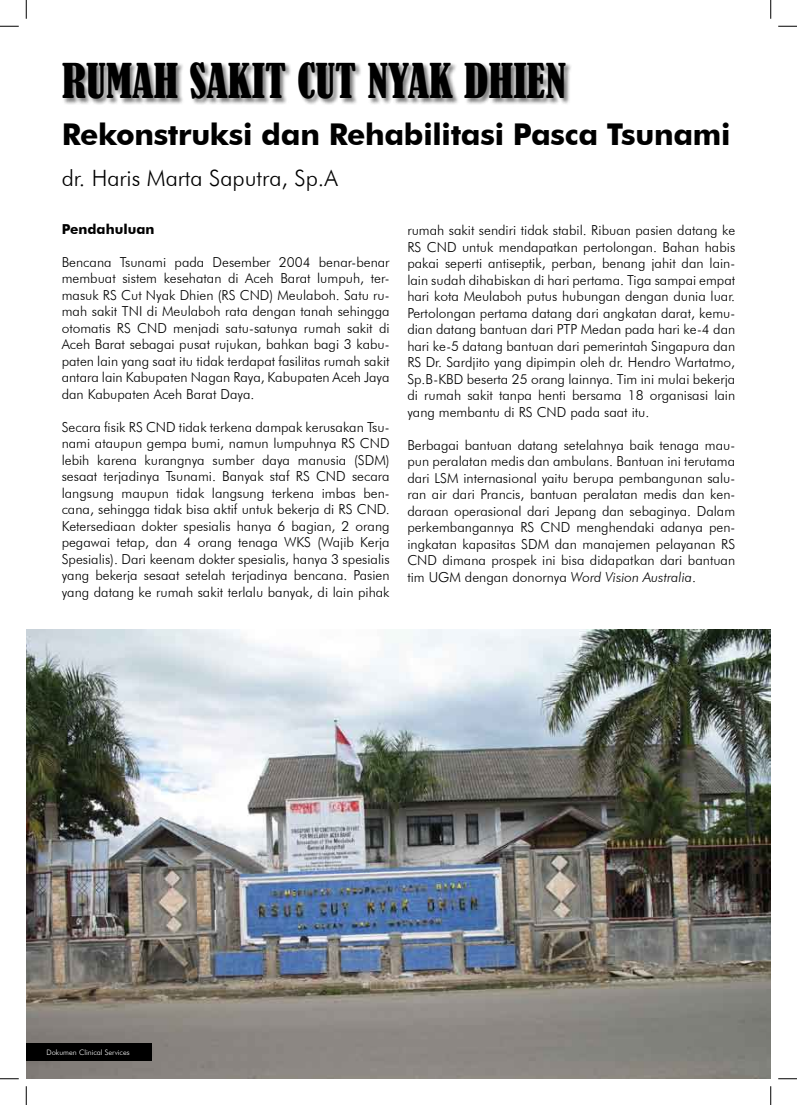
<style>
.page{position:relative;width:797px;height:1105px;background:#fff}
.page>*{position:absolute;margin:0;border:0;box-sizing:border-box;transform-origin:0 0}
.t1{font:condensed 45px "Bernard";color:#000}
.t2{font:700 30px "Futura BT";letter-spacing:-.01em;color:#000}
.t3{font:300 22.5px "Futura BT";color:#000}
.t4{font:300 13.75px/16.5px "Futura BT";color:#000;text-align:justify}
.t5{font:700 13.75px "Futura BT";color:#000}
.t6{font:300 7.5px "Futura BT";color:#fff}
.s1{font-style:italic}
</style>
<div class="page">
<div style="left:62px;top:61px;width:693px;height:74px;background:#000;opacity:.5"></div>
<img style="left:26px;top:629px;width:744px;height:450px">
<div style="left:26px;top:1043px;width:125px;height:18px;background:#000"></div>
<svg style="left:0;top:25px;width:19px;height:2px"></svg>
<svg style="left:778px;top:25px;width:19px;height:2px"></svg>
<svg style="left:0;top:1078px;width:19px;height:1px"></svg>
<svg style="left:778px;top:1078px;width:19px;height:1px"></svg>
<svg style="left:25px;top:0;width:2px;height:19px"></svg>
<svg style="left:25px;top:1086px;width:2px;height:19px"></svg>
<svg style="left:770px;top:0;width:1px;height:19px"></svg>
<svg style="left:770px;top:1086px;width:1px;height:19px"></svg>
<h1 class="t1" style="left:62px;top:55px;width:506px">RUMAH SAKIT CUT NYAK DHIEN</h1>
<h2 class="t2" style="left:62px;top:116px;width:670px">Rekonstruksi dan Rehabilitasi Pasca Tsunami</h2>
<h3 class="t3" style="left:62px;top:164px;width:277px">dr. Haris Marta Saputra, Sp.A</h3>
<p class="t5" style="left:62px;top:221px;width:94px">Pendahuluan</p>
<p class="t4" style="left:62px;top:254px;width:329px">Bencana Tsunami pada Desember 2004 benar-benar membuat sistem kesehatan di Aceh Barat lumpuh, ter&shy;masuk RS Cut Nyak Dhien (RS CND) Meulaboh. Satu ru&shy;mah sakit TNI di Meulaboh rata dengan tanah sehingga otomatis RS CND menjadi satu-satunya rumah sakit di Aceh Barat sebagai pusat rujukan, bahkan bagi 3 kabu&shy;paten lain yang saat itu tidak terdapat fasilitas rumah sakit antara lain Kabupaten Nagan Raya, Kabupaten Aceh Jaya dan Kabupaten Aceh Barat Daya.</p>
<p class="t4" style="left:62px;top:419px;width:329px">Secara fisik RS CND tidak terkena dampak kerusakan Tsu&shy;nami ataupun gempa bumi, namun lumpuhnya RS CND lebih karena kurangnya sumber daya manusia (SDM) sesaat terjadinya Tsunami. Banyak staf RS CND secara langsung maupun tidak langsung terkena imbas ben&shy;cana, sehingga tidak bisa aktif untuk bekerja di RS CND.<br>Ketersediaan dokter spesialis hanya 6 bagian, 2 orang pegawai tetap, dan 4 orang tenaga WKS (Wajib Kerja Spesialis). Dari keenam dokter spesialis, hanya 3 spesialis yang bekerja sesaat setelah terjadinya bencana. Pasien yang datang ke rumah sakit terlalu banyak, di lain pihak</p>
<p class="t4" style="left:407px;top:222px;width:329px">rumah sakit sendiri tidak stabil. Ribuan pasien datang ke RS CND untuk mendapatkan pertolongan. Bahan habis pakai seperti antiseptik, perban, benang jahit dan lain&shy;lain sudah dihabiskan di hari pertama. Tiga sampai empat hari kota Meulaboh putus hubungan dengan dunia luar.<br>Pertolongan pertama datang dari angkatan darat, kemu&shy;dian datang bantuan dari PTP Medan pada hari ke-4 dan hari ke-5 datang bantuan dari pemerintah Singapura dan RS Dr. Sardjito yang dipimpin oleh dr. Hendro Wartatmo, Sp.B-KBD beserta 25 orang lainnya. Tim ini mulai bekerja di rumah sakit tanpa henti bersama 18 organisasi lain yang membantu di RS CND pada saat itu.</p>
<p class="t4" style="left:407px;top:436px;width:329px">Berbagai bantuan datang setelahnya baik tenaga mau&shy;pun peralatan medis dan ambulans. Bantuan ini terutama dari LSM internasional yaitu berupa pembangunan salu&shy;ran air dari Prancis, bantuan peralatan medis dan ken&shy;daraan operasional dari Jepang dan sebaginya. Dalam perkembangannya RS CND menghendaki adanya pen&shy;ingkatan kapasitas SDM dan manajemen pelayanan RS CND dimana prospek ini bisa didapatkan dari bantuan tim UGM dengan donornya <span class="s1">Word Vision Australia</span>.</p>
<p class="t6" style="left:46px;top:1048px;width:85px">Dokumen Clinical Services</p>
</div>
